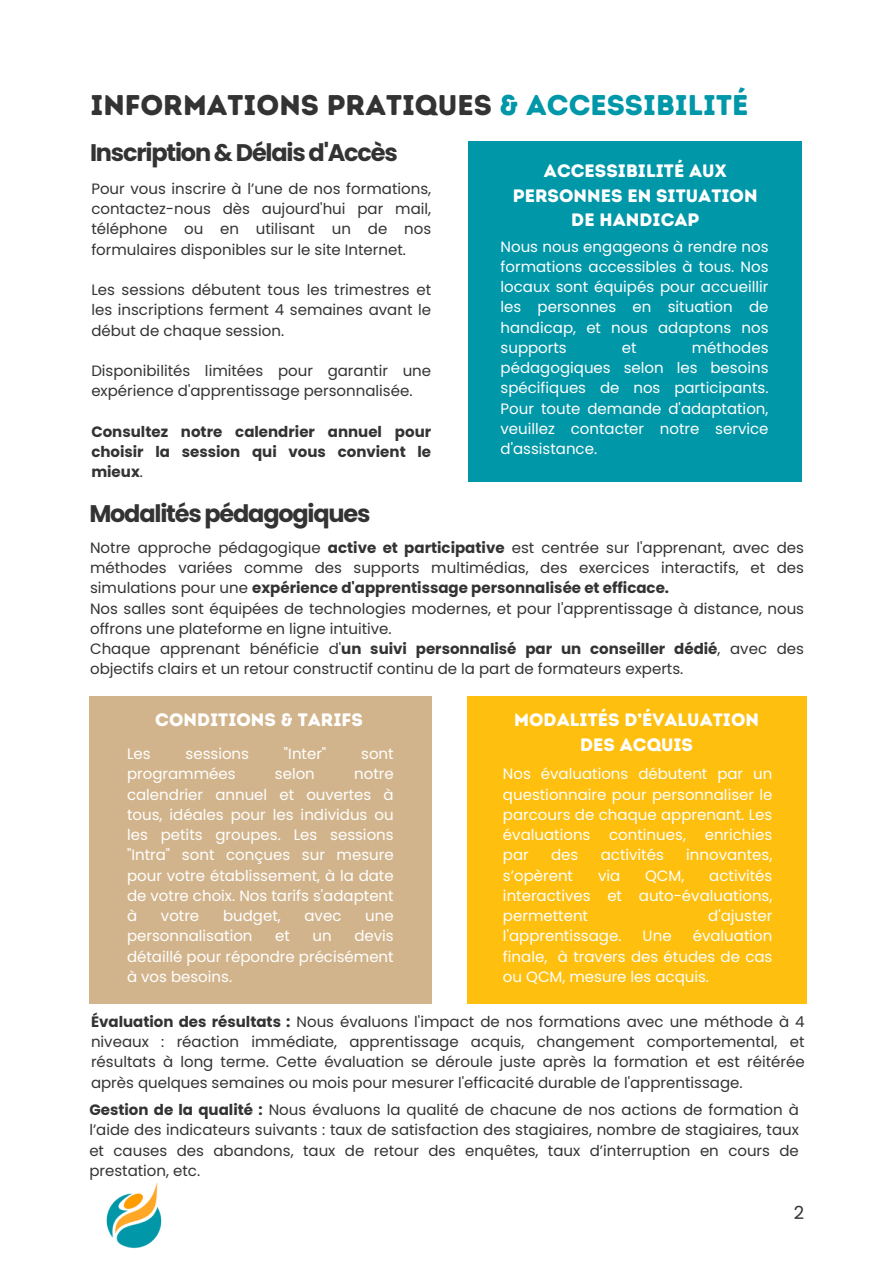
<style>
.page{position:relative;width:893px;height:1264px;background:#fff}
.page>*{position:absolute;margin:0;border:0;box-sizing:border-box;transform-origin:0 0}
.t1{font:28.5px "Intro Rust Base";color:#333}
.t2{font:700 24px "Poppins";letter-spacing:-.05em;color:#333}
.t3{font:18px/24.8px "Intro Rust Base";color:#fff;text-align:center}
.t4{font:18px "Poppins";color:#333}
.t5{font:15px/20.2px "Poppins";color:#333;text-align:justify}
.t6{font:15px/20.2px "Poppins";color:#fff;text-align:justify}
.t7{font:700 15px/20.2px "Poppins";color:#333;text-align:justify}
.s1{color:#0097a8}
.s2{font-weight:400}
.s3{font-weight:700}
</style>
<div class="page">
<div style="left:468px;top:141px;width:334px;height:340px;background:#0097a8"></div>
<div style="left:89px;top:696px;width:342px;height:307px;background:#d2b48c"></div>
<div style="left:467px;top:696px;width:339px;height:307px;background:#febf0e"></div>
<img style="left:106px;top:1182px;width:56px;height:67px">
<h2 class="t1" style="left:90px;top:88px;width:659px">INFORMATIONS PRATIQUES <span class="s1">&amp; ACCESSIBILITÉ</span></h2>
<h3 class="t2" style="left:90px;top:136px;width:309px">Inscription &amp; Délais d'Accès</h3>
<p class="t5" style="left:91px;top:178px;width:341px">Pour vous inscrire à l’une de nos formations, contactez-nous dès aujourd'hui par mail, téléphone ou en utilisant un de nos formulaires disponibles sur le site Internet.</p>
<h2 class="t5" style="left:91px;top:280px;width:341px">Les sessions débutent tous les trimestres et les inscriptions ferment 4 semaines avant le début de chaque session.</h2>
<h3 class="t5" style="left:91px;top:361px;width:341px">Disponibilités limitées pour garantir une expérience d'apprentissage personnalisée.</h3>
<p class="t7" style="left:91px;top:421px;width:341px">Consultez notre calendrier annuel pour choisir la session qui vous convient le mieux<span class="s2">.</span></p>
<p class="t2" style="left:89px;top:497px;width:283px">Modalités pédagogiques</p>
<h1 class="t3" style="left:513px;top:158px;width:246px">ACCESSIBILITÉ AUX<br>PERSONNES EN SITUATION<br>DE HANDICAP</h1>
<p class="t6" style="left:500px;top:236px;width:269px">Nous nous engageons à rendre nos formations accessibles à tous. Nos locaux sont équipés pour accueillir les personnes en situation de handicap, et nous adaptons nos supports</p>
<p class="t6" style="left:500px;top:337px;width:269px;text-indent:191px">méthodes pédagogiques selon les besoins spécifiques de nos participants.<br>Pour toute demande d'adaptation, veuillez contacter notre service d'assistance.</p>
<p class="t6" style="left:622px;top:337px;width:16px">et</p>
<p class="t5" style="left:90px;top:537px;width:715px;text-align:left">Notre approche pédagogique <span class="s3">active et participative</span> est centrée sur l'apprenant, avec des méthodes variées comme des supports multimédias, des exercices interactifs, et des simulations pour une <span class="s3">expérience d'apprentissage personnalisée et efficace.<br></span>Nos salles sont équipées de technologies modernes, et pour l'apprentissage à distance, nous offrons une plateforme en ligne intuitive.<br>Chaque apprenant bénéficie d'<span class="s3">un suivi personnalisé par un conseiller dédié</span>, avec des objectifs clairs et un retour constructif continu de la part de formateurs experts.</p>
<p class="t3" style="left:155px;top:707px;width:209px">CONDITIONS &amp; TARIFS</p>
<p class="t6" style="left:127px;top:743px;width:25px">Les</p>
<p class="t6" style="left:185px;top:743px;width:65px">sessions</p>
<p class="t6" style="left:284px;top:743px;width:44px">"Inter"</p>
<p class="t6" style="left:361px;top:743px;width:34px">sont</p>
<p class="t6" style="left:127px;top:764px;width:110px">programmées</p>
<p class="t6" style="left:275px;top:764px;width:42px">selon</p>
<p class="t6" style="left:127px;top:764px;width:268px;text-indent:227px">notre calendrier annuel et ouvertes à tous, idéales pour les individus ou les petits groupes. Les sessions "Intra" sont conçues sur mesure pour votre établissement, à la date de votre choix. Nos tarifs s'adaptent à</p>
<p class="t6" style="left:161px;top:905px;width:40px">votre</p>
<p class="t6" style="left:223px;top:905px;width:59px">budget,</p>
<p class="t6" style="left:304px;top:905px;width:38px">avec</p>
<p class="t6" style="left:365px;top:905px;width:30px">une</p>
<p class="t6" style="left:127px;top:926px;width:127px">personnalisation</p>
<p class="t6" style="left:275px;top:926px;width:16px">et</p>
<p class="t6" style="left:312px;top:926px;width:21px">un</p>
<p class="t6" style="left:127px;top:926px;width:268px;text-indent:227px">devis détaillé pour répondre précisément à vos besoins.</p>
<h3 class="t3" style="left:514px;top:707px;width:246px">MODALITÉS D’ÉVALUATION<br>DES ACQUIS</h3>
<p class="t6" style="left:503px;top:764px;width:271px">Nos évaluations débutent par un questionnaire pour personnaliser le parcours de chaque apprenant. Les évaluations continues, enrichies par</p>
<p class="t6" style="left:551px;top:845px;width:29px">des</p>
<p class="t6" style="left:600px;top:845px;width:65px">activités</p>
<p class="t6" style="left:686px;top:845px;width:88px">innovantes,</p>
<p class="t6" style="left:503px;top:865px;width:72px">s’opèrent</p>
<p class="t6" style="left:598px;top:865px;width:24px">via</p>
<p class="t6" style="left:645px;top:865px;width:41px">QCM,</p>
<p class="t6" style="left:503px;top:865px;width:271px;text-indent:206px">activités interactives et auto-évaluations, permettent</p>
<p class="t6" style="left:708px;top:905px;width:66px">d'ajuster</p>
<p class="t6" style="left:503px;top:926px;width:120px">l'apprentissage.</p>
<p class="t6" style="left:642px;top:926px;width:31px">Une</p>
<p class="t6" style="left:503px;top:926px;width:271px;text-indent:190px">évaluation finale, à travers des études de cas ou QCM, mesure les acquis.</p>
<p class="t5" style="left:91px;top:1011px;width:715px"><span class="s3">Évaluation des résultats :</span> Nous évaluons l'impact de nos formations avec une méthode à 4 niveaux : réaction immédiate, apprentissage acquis, changement comportemental, et résultats à long terme. Cette évaluation se déroule juste après la formation et est réitérée après quelques semaines ou mois pour mesurer l'efficacité durable de l'apprentissage.</p>
<p class="t5" style="left:89px;top:1099px;width:711px"><span class="s3">Gestion de la qualité :</span> Nous évaluons la qualité de chacune de nos actions de formation à l’aide des indicateurs suivants : taux de satisfaction des stagiaires, nombre de stagiaires, taux et causes des abandons, taux de retour des enquêtes, taux d’interruption en cours de prestation, etc.</p>
<p class="t4" style="left:793px;top:1200px;width:12px">2</p>
</div>
